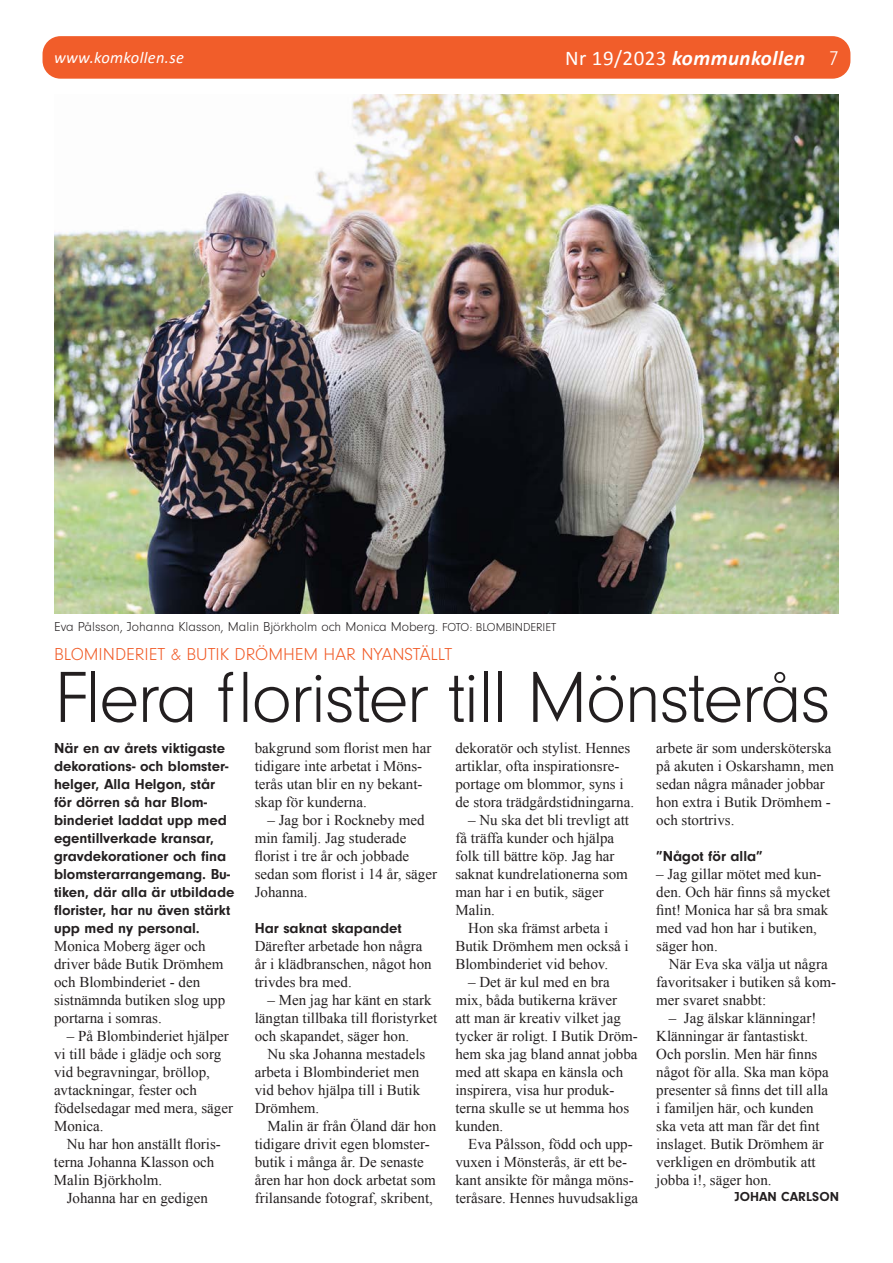
<style>
.page{position:relative;width:893px;height:1263px;background:#fff}
.page>*{position:absolute;margin:0;border:0;box-sizing:border-box;transform-origin:0 0}
.t1{font:300 75px "Neuzeit Gro";letter-spacing:-.025em;color:#231f20}
.t2{font:italic 700 21px "Calibri";letter-spacing:.02em;color:#fff}
.t3{font:300 21px "Neuzeit Gro";color:#fff}
.t4{font:300 18px "Neuzeit Gro";color:#f15d2a}
.t5{font:italic 16.5px "Calibri";letter-spacing:.02em;color:#fff}
.t6{font:15px/18px "Times New Roman";color:#231f20}
.t7{font:700 15px/18px "Neuzeit Gro";color:#231f20}
.t8{font:300 13.5px "Neuzeit Gro";color:#231f20}
.t9{font:700 13.5px "Neuzeit Gro";color:#231f20}
.s1{font-weight:400;font-style:normal}
.s2{font-size:12px}
</style>
<div class="page">
<div style="left:43px;top:36px;width:807px;height:43px;background:#f15d2a;border-radius:18px"></div>
<img style="left:54px;top:94px;width:785px;height:520px">
<p class="t5" style="left:54px;top:46px;width:132px">www.komkollen.se</p>
<p class="t2" style="left:565px;top:44px;width:242px"><span class="s1">Nr 19/2023</span> kommunkollen</p>
<p class="t3" style="left:828px;top:47px;width:12px">7</p>
<p class="t8" style="left:54px;top:620px;width:504px">Eva Pålsson, Johanna Klasson, Malin Björkholm och Monica Moberg. <span class="s2">FOTO: BLOMBINDERIET</span></p>
<p class="t4" style="left:54px;top:645px;width:399px">BLOMINDERIET &amp; BUTIK DRÖMHEM HAR NYANSTÄLLT</p>
<p class="t1" style="left:54px;top:658px;width:778px">Flera florister till Mönsterås</p>
<p class="t7" style="left:54px;top:739px;width:182px">När en av årets viktigaste dekorations- och blomster&shy;helger, Alla Helgon, står för dörren så har Blom&shy;binderiet laddat upp med egentillverkade kransar, gravdekorationer och fina blomsterarrangemang. Bu&shy;tiken, där alla är utbildade florister, har nu även stärkt upp med ny personal.</p>
<p class="t6" style="left:54px;top:936px;width:173px">Monica Moberg äger och driver både Butik Drömhem och Blombinderiet - den sistnämnda butiken slog upp portarna i somras.</p>
<p class="t6" style="left:54px;top:1026px;width:181px;text-indent:13px">– På Blombinderiet hjälper vi till både i glädje och sorg vid begravningar, bröllop, avtackningar, fester och födelsedagar med mera, säger<br>Monica.</p>
<p class="t6" style="left:54px;top:1134px;width:168px;text-indent:13px">Nu har hon anställt floris&shy;terna Johanna Klasson och<br>Malin Björkholm.</p>
<p class="t6" style="left:67px;top:1188px;width:143px">Johanna har en gedigen</p>
<p class="t6" style="left:255px;top:739px;width:178px">bakgrund som florist men har tidigare inte arbetat i Möns&shy;terås utan blir en ny bekant&shy;skap för kunderna.</p>
<p class="t6" style="left:255px;top:811px;width:184px;text-indent:13px">– Jag bor i Rockneby med min familj. Jag studerade florist i tre år och jobbade sedan som florist i 14 år, säger<br>Johanna.</p>
<p class="t7" style="left:255px;top:919px;width:149px">Har saknat skapandet</p>
<p class="t6" style="left:255px;top:937px;width:179px">Därefter arbetade hon några år i klädbranschen, något hon trivdes bra med.</p>
<p class="t6" style="left:255px;top:991px;width:184px;text-indent:13px">– Men jag har känt en stark längtan tillbaka till floristyrket och skapandet, säger hon.</p>
<p class="t6" style="left:255px;top:1045px;width:172px;text-indent:13px">Nu ska Johanna mestadels arbeta i Blombinderiet men vid behov hjälpa till i Butik<br>Drömhem.</p>
<p class="t6" style="left:255px;top:1117px;width:183px;text-indent:13px">Malin är från Öland där hon tidigare drivit egen blomster&shy;butik i många år. De senaste åren har hon dock arbetat som frilansande fotograf, skribent,</p>
<p class="t6" style="left:455px;top:739px;width:180px">dekoratör och stylist. Hennes artiklar, ofta inspirationsre&shy;portage om blommor, syns i de stora trädgårdstidningarna.</p>
<p class="t6" style="left:455px;top:811px;width:175px;text-indent:13px">– Nu ska det bli trevligt att få träffa kunder och hjälpa folk till bättre köp. Jag har saknat kundrelationerna som man har i en butik, säger<br>Malin.</p>
<p class="t6" style="left:455px;top:919px;width:175px;text-indent:13px">Hon ska främst arbeta i<br>Butik Drömhem men också i<br>Blombinderiet vid behov.</p>
<p class="t6" style="left:455px;top:973px;width:184px;text-indent:13px">– Det är kul med en bra mix, båda butikerna kräver<br>att man är kreativ vilket jag tycker är roligt. I Butik Dröm&shy;hem ska jag bland annat jobba med att skapa en känsla och inspirera, visa hur produk&shy;terna skulle se ut hemma hos kunden.</p>
<p class="t6" style="left:455px;top:1135px;width:184px;text-indent:13px">Eva Pålsson, född och upp&shy;vuxen i Mönsterås, är ett be&shy;kant ansikte för många möns&shy;teråsare. Hennes huvudsakliga</p>
<p class="t6" style="left:656px;top:739px;width:179px">arbete är som undersköterska på akuten i Oskarshamn, men sedan några månader jobbar hon extra i Butik Drömhem - och stortrivs.</p>
<p class="t7" style="left:656px;top:847px;width:108px">”Något för alla”</p>
<p class="t6" style="left:656px;top:865px;width:176px">– Jag gillar mötet med kun&shy;den. Och här finns så mycket fint! Monica har så bra smak med vad hon har i butiken, säger hon.</p>
<p class="t6" style="left:656px;top:955px;width:181px;text-indent:13px">När Eva ska välja ut några favoritsaker i butiken så kom&shy;mer svaret snabbt:</p>
<p class="t6" style="left:656px;top:1009px;width:174px;text-indent:13px">– Jag älskar klänningar!<br>Klänningar är fantastiskt.<br>Och porslin. Men här finns något för alla. Ska man köpa presenter så finns det till alla i familjen här, och kunden ska veta att man får det fint inslaget. Butik Drömhem är verkligen en drömbutik att jobba i!, säger hon.</p>
<p class="t9" style="left:735px;top:1189px;width:106px">JOHAN CARLSON</p>
</div>
